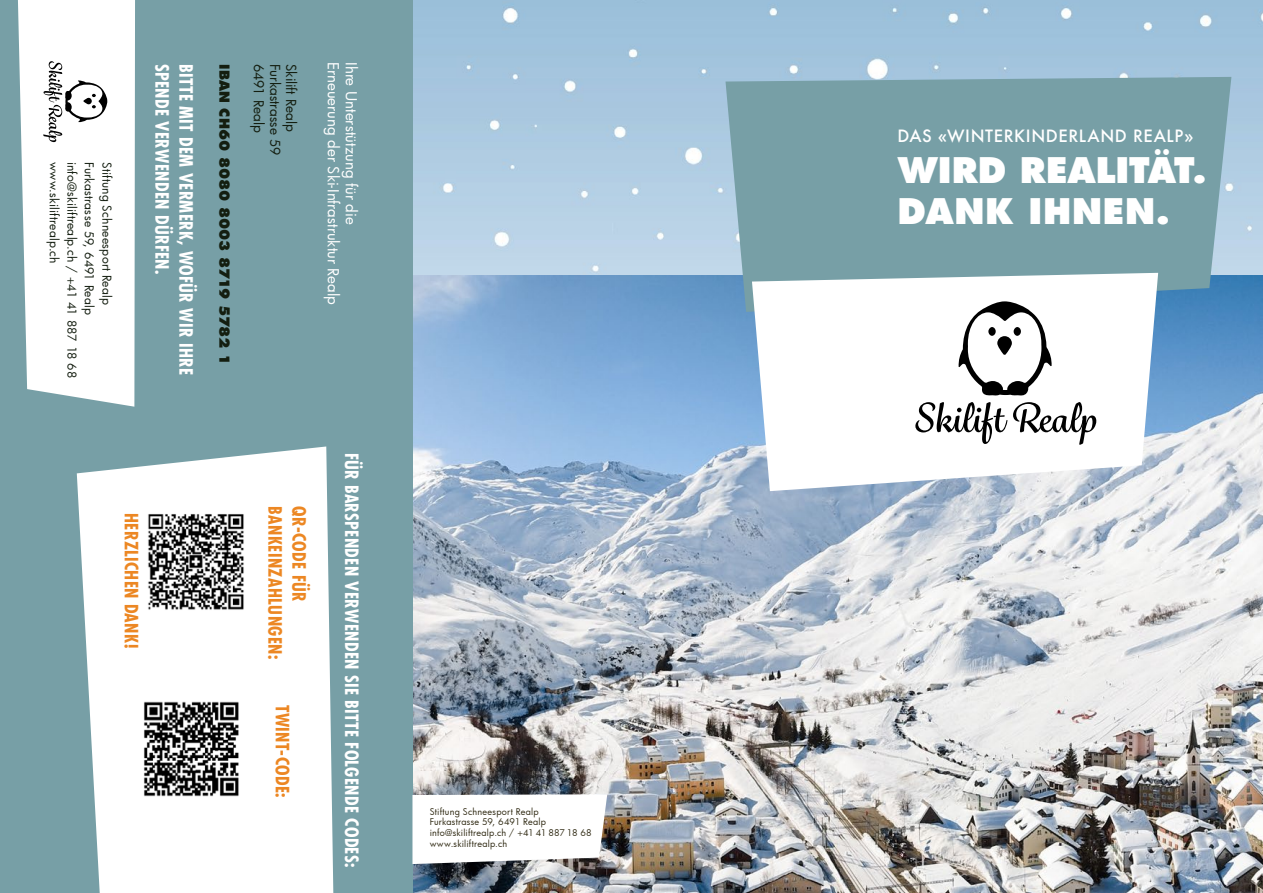
<style>
.page{position:relative;width:1263px;height:893px;background:#fff}
.page>*{position:absolute;margin:0;border:0;box-sizing:border-box;transform-origin:0 0}
.t1{font:800 34.5px/41.4px "Futura";color:#fff}
.t2{font:700 condensed 18px "Futura";letter-spacing:.02em;color:#fff}
.t3{font:700 condensed 18px "Futura";letter-spacing:.02em;color:#ec8723}
.t4{font:500 16.5px "Futura";letter-spacing:.04em;color:#fff}
.t5{font:15px "Futura";color:#fff}
.t6{font:13.5px "Futura";color:#141e10}
.t7{font:800 13.5px "Futura";letter-spacing:-.015em;color:#141e10}
.t8{font:12px "Futura";letter-spacing:.015em;color:#141e10}
.t9{font:9px/10.8px "Futura";letter-spacing:.02em;color:#2f2912}
</style>
<div class="page">
<img style="left:413px;top:0;width:850px;height:276px">
<img style="left:413px;top:276px;width:850px;height:617px">
<div style="left:0;top:0;width:413px;height:893px;background:#779fa6"></div>
<svg style="left:725px;top:77px;width:506px;height:235px;background:#78a0a9"></svg>
<svg style="left:752px;top:273px;width:406px;height:218px"></svg>
<svg style="left:77px;top:446px;width:256px;height:447px;background:#f0f5f5"></svg>
<svg style="left:915px;top:402px;width:92px;height:42px"></svg>
<svg style="left:1013px;top:402px;width:83px;height:43px"></svg>
<svg style="left:958px;top:301px;width:94px;height:95px"></svg>
<div style="left:988px;top:327px;width:8px;height:9px;background:#000;border-radius:50%"></div>
<div style="left:1014px;top:327px;width:7px;height:9px;background:#000;border-radius:50%"></div>
<img style="left:144px;top:506px;width:106px;height:109px">
<img style="left:141px;top:700px;width:100px;height:98px">
<svg style="left:18px;top:0;width:117px;height:407px;background:#f5f8f8"></svg>
<svg style="left:412px;top:794px;width:195px;height:70px"></svg>
<svg style="left:43px;top:61px;width:64px;height:81px;background:#d6d6d6"></svg>
<p class="t8" style="left:62px;top:162px;width:103px;rotate:90deg">www.skiliftrealp.ch</p>
<p class="t8" style="left:80px;top:162px;width:218px;rotate:90deg">info@skiliftrealp.ch / +41 41 887 18 68</p>
<p class="t8" style="left:98px;top:162px;width:154px;rotate:90deg">Furkastrasse 59, 6491 Realp</p>
<p class="t8" style="left:115px;top:162px;width:145px;rotate:90deg">Stiftung Schneesport Realp</p>
<h2 class="t2" style="left:174px;top:64px;width:212px;rotate:90deg">SPENDE VERWENDEN DÜRFEN.</h2>
<h2 class="t2" style="left:198px;top:64px;width:312px;rotate:90deg">BITTE MIT DEM VERMERK, WOFÜR WIR IHRE</h2>
<p class="t7" style="left:233px;top:64px;width:303px;rotate:90deg">IBAN CH60 8080 8003 8719 5782 1</p>
<p class="t6" style="left:268px;top:64px;width:71px;rotate:90deg">6491 Realp</p>
<p class="t6" style="left:284px;top:64px;width:93px;rotate:90deg">Furkastrasse 59</p>
<p class="t6" style="left:300px;top:64px;width:69px;rotate:90deg">Skilift Realp</p>
<p class="t5" style="left:343px;top:62px;width:244px;rotate:90deg">Erneuerung der Ski-Infrastruktur Realp</p>
<p class="t5" style="left:361px;top:62px;width:164px;rotate:90deg">Ihre Unterstützung für die</p>
<h2 class="t3" style="left:143px;top:513px;width:137px;rotate:90deg">HERZLICHEN DANK!</h2>
<h2 class="t3" style="left:287px;top:506px;width:155px;rotate:90deg">BANKEINZAHLUNGEN:</h2>
<h2 class="t3" style="left:311px;top:506px;width:97px;rotate:90deg">QR-CODE FÜR</h2>
<h2 class="t3" style="left:294px;top:705px;width:95px;rotate:90deg">TWINT-CODE:</h2>
<h2 class="t2" style="left:363px;top:452px;width:416px;rotate:90deg">FÜR BARSPENDEN VERWENDEN SIE BITTE FOLGENDE CODES:</h2>
<p class="t9" style="left:430px;top:806px;width:163px">Stiftung Schneesport Realp<br>Furkastrasse 59, 6491 Realp info@skiliftrealp.ch / +41 41 887 18 68 www.skiliftrealp.ch</p>
<h3 class="t4" style="left:897px;top:124px;width:298px">DAS «WINTERKINDERLAND REALP»</h3>
<h1 class="t1" style="left:897px;top:150px;width:311px">WIRD REALITÄT.<br>DANK IHNEN.</h1>
</div>
